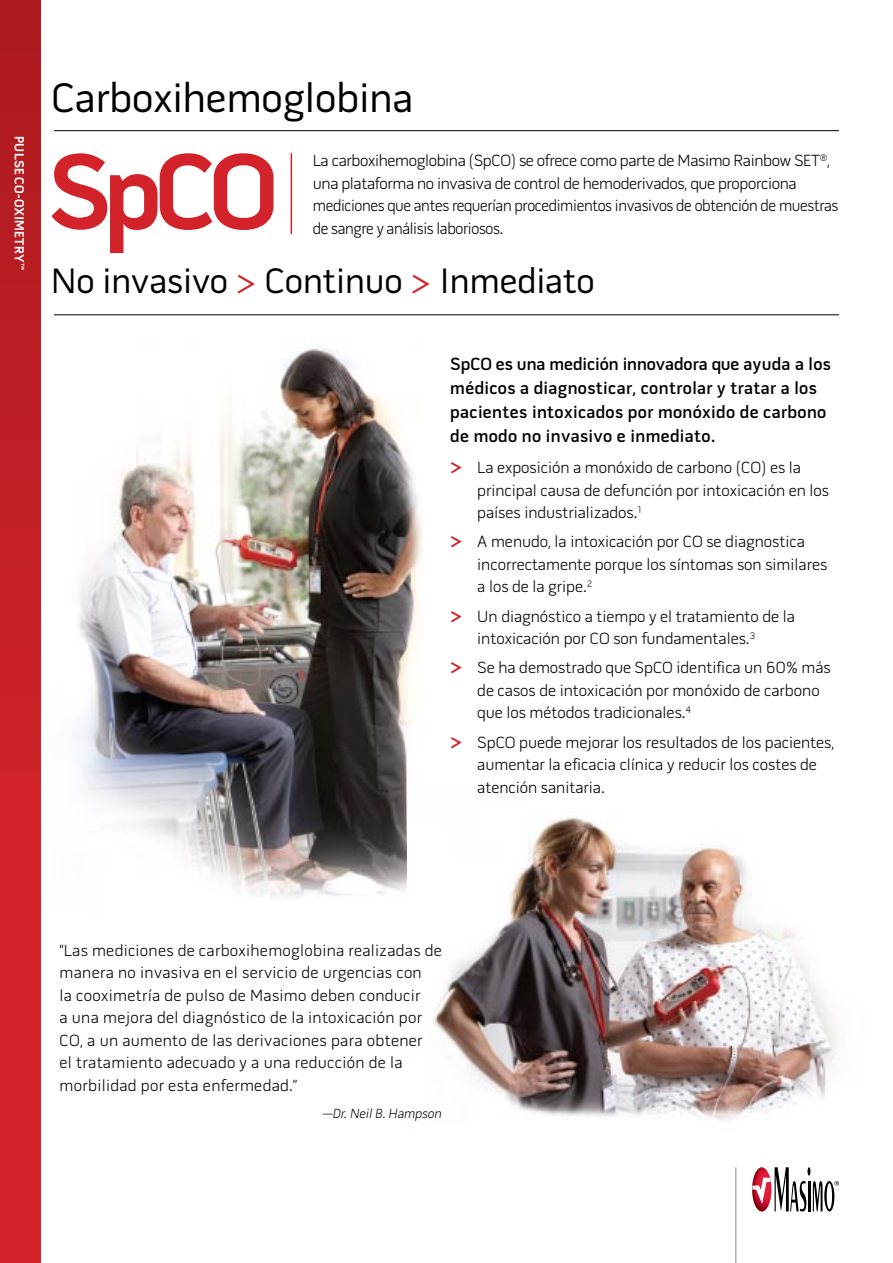
<style>
.page{position:relative;width:893px;height:1263px;background:#fff}
.page>*{position:absolute;margin:0;border:0;box-sizing:border-box;transform-origin:0 0}
.t1{font:700 109.5px "Pill Gothic 600 mg";color:#d2232a}
.t2{font:42px "Pill Gothic 600 mg";color:#000}
.t3{font:36px "Pill Gothic 600 mg";color:#000}
.t4{font:600 18px/24px "Pill Gothic 600 mg";letter-spacing:.02em;color:#000}
.t5{font:300 16.5px/22.5px "Pill Gothic 600 mg";color:#000}
.t6{font:300 16.5px/22.5px "Pill Gothic 600 mg";letter-spacing:.02em;color:#000}
.t7{font:300 16.5px/22.5px "Pill Gothic 600 mg";letter-spacing:-.02em;color:#000}
.t8{font:700 13.5px "Pill Gothic 600 mg";letter-spacing:.005em;color:#fff}
.t9{font:13.5px "Pill Gothic 600 mg Light Obq";color:#000}
.s1{color:#d2232a}
.s2{font-weight:700;font-size:21px;color:#d2232a}
</style>
<div class="page">
<div style="left:0;top:0;width:40px;height:1263px;background:linear-gradient(to bottom,#b01b20,#da252d)"></div>
<hr style="left:735px;top:1167px;width:1px;height:96px;background:#939598">
<svg style="left:752px;top:1167px;width:87px;height:44px"></svg>
<img style="left:74px;top:345px;width:349px;height:552px">
<hr style="left:54px;top:130px;width:785px;height:1px;background:#000">
<hr style="left:54px;top:314px;width:785px;height:1px;background:#000">
<hr style="left:291px;top:153px;width:1px;height:81px;background:#d2232a">
<img style="left:407px;top:784px;width:432px;height:337px">
<p class="t8" style="left:25px;top:136px;width:135px;rotate:90deg">pulse co-oximetry™</p>
<h2 class="t2" style="left:52px;top:81px;width:363px">Carboxihemoglobina</h2>
<h1 class="t1" style="left:47px;top:148px;width:166px">SpCO</h1>
<p class="t7" style="left:313px;top:151px;width:527px">La carboxihemoglobina (SpCO) se ofrece como parte de Masimo Rainbow SET<sup>®</sup>, una plataforma no invasiva de control de hemoderivados, que proporciona mediciones que antes requerían procedimientos invasivos de obtención de muestras de sangre y análisis laboriosos.</p>
<h3 class="t3" style="left:51px;top:267px;width:545px">No invasivo <span class="s1">&gt;</span> Continuo <span class="s1">&gt;</span> Inmediato</h3>
<p class="t4" style="left:450px;top:354px;width:382px">SpCO es una medición innovadora que ayuda a los médicos a diagnosticar, controlar y tratar a los pacientes intoxicados por monóxido de carbono de modo no invasivo e inmediato.</p>
<p class="t5" style="left:477px;top:458px;width:353px;text-indent:-27px"><span class="s2">&gt;</span> La exposición a monóxido de carbono (CO) es la principal causa de defunción por intoxicación en los países industrializados.<sup>1</sup></p>
<p class="t5" style="left:477px;top:532px;width:351px;text-indent:-27px"><span class="s2">&gt;</span> A menudo, la intoxicación por CO se diagnostica incorrectamente porque los síntomas son similares a los de la gripe.<sup>2</sup></p>
<p class="t5" style="left:477px;top:606px;width:319px;text-indent:-27px"><span class="s2">&gt;</span> Un diagnóstico a tiempo y el tratamiento de la intoxicación por CO son fundamentales.<sup>3</sup></p>
<p class="t5" style="left:477px;top:658px;width:355px;text-indent:-27px"><span class="s2">&gt;</span> Se ha demostrado que SpCO identifica un 60% más de casos de intoxicación por monóxido de carbono que los métodos tradicionales.<sup>4</sup></p>
<p class="t5" style="left:477px;top:732px;width:359px;text-indent:-27px"><span class="s2">&gt;</span> SpCO puede mejorar los resultados de los pacientes, aumentar la eficacia clínica y reducir los costes de atención sanitaria.</p>
<p class="t6" style="left:60px;top:940px;width:384px">“Las mediciones de carboxihemoglobina realizadas de manera no invasiva en el servicio de urgencias con<br>la cooximetría de pulso de Masimo deben conducir<br>a una mejora del diagnóstico de la intoxicación por CO, a un aumento de las derivaciones para obtener<br>el tratamiento adecuado y a una reducción de la morbilidad por esta enfermedad.”</p>
<p class="t9" style="left:323px;top:1108px;width:120px">—Dr. Neil B. Hampson</p>
</div>
